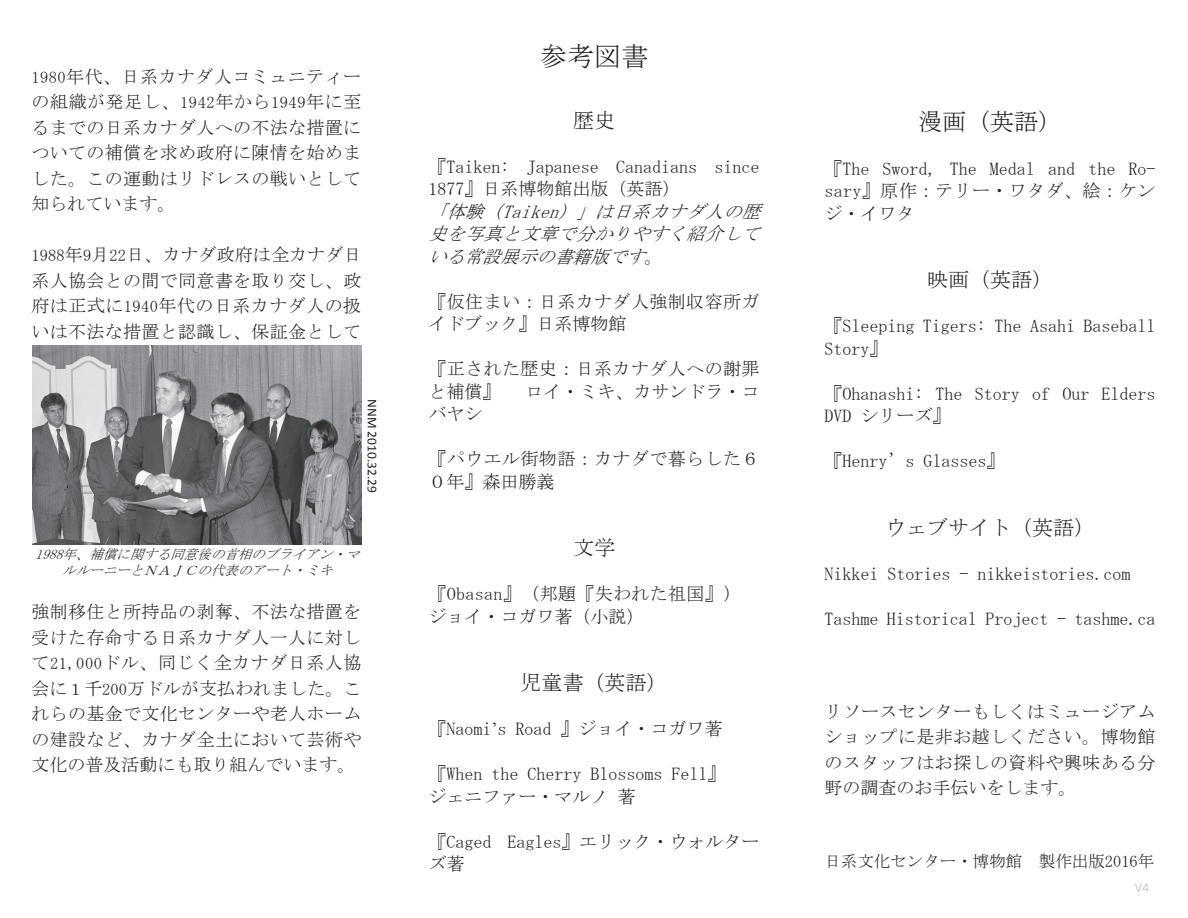
<style>
.page{position:relative;width:1188px;height:918px;background:#fff}
.page>*{position:absolute;margin:0;border:0;box-sizing:border-box;transform-origin:0 0}
.t1{font:27px "MS Mincho";color:#231f20}
.t2{font:24px "MS Mincho";color:#231f20}
.t3{font:21px "MS Mincho";color:#231f20}
.t4{font:18px/25.5px "MS Mincho";color:#231f20;text-align:justify}
.t5{font:18px/22.5px "MS Mincho";letter-spacing:.025em;color:#231f20}
.t6{font:italic 18px/22.5px "MS Mincho";color:#231f20;text-align:justify}
.t7{font:18px/22.5px "MS Mincho";letter-spacing:.02em;color:#231f20}
.t8{font:16.5px "MS Mincho";color:#231f20}
.t9{font:italic 13.5px/16.2px "MS Mincho";color:#231f20;text-align:center}
.t10{font:13.5px "Calibri";color:#231f20}
.t11{font:13.5px "Calibri";color:#c7c8ca}
.s1{font-size:16.5px}
.s2{font-style:normal}
.s3{font-family:"Times New Roman"}
</style>
<div class="page">
<img style="left:32px;top:345px;width:329px;height:199px">
<p class="t4" style="left:32px;top:63px;width:331px"><span class="s1">1980</span>年代、日系カナダ人コミュニティーの組織が発足し、<span class="s1">1942</span>年から<span class="s1">1949</span>年に至るまでの日系カナダ人への不法な措置についての補償を求め政府に陳情を始めました。この運動はリドレスの戦いとして知られています。</p>
<p class="t4" style="left:32px;top:242px;width:331px"><span class="s1">1988</span>年<span class="s1">9</span>月<span class="s1">22</span>日、カナダ政府は全カナダ日系人協会との間で同意書を取り交し、政府は正式に<span class="s1">1940</span>年代の日系カナダ人の扱いは不法な措置と認識し、保証金として</p>
<p class="t10" style="left:381px;top:399px;width:95px;rotate:90deg">NNM 2010.32.29</p>
<p class="t9" style="left:35px;top:546px;width:330px">1988年、補償に関する同意後の首相のブライアン・マルルーニーとＮＡＪＣの代表のアート・ミキ</p>
<p class="t4" style="left:32px;top:599px;width:331px">強制移住と所持品の剥奪、不法な措置を受けた存命する日系カナダ人一人に対して<span class="s1">21,000</span>ドル、同じく全カナダ日系人協会に<span class="s1">１</span>千<span class="s1">200</span>万ドルが支払われました。これらの基金で文化センターや老人ホームの建設など、カナダ全土において芸術や文化の普及活動にも取り組んでいます。</p>
<h1 class="t1" style="left:540px;top:43px;width:109px">参考図書</h1>
<p class="t3" style="left:573px;top:110px;width:43px">歴史</p>
<p class="t4" style="left:429px;top:155px;width:333px;line-height:22.5px">『Taiken: Japanese Canadians since<br>1877』日系博物館出版（英語）</p>
<p class="t6" style="left:429px;top:200px;width:339px">「体験（Taiken）」は日系カナダ人の歴史を写真と文章で分かりやすく紹介している常設展示の書籍版です<span class="s2">。</span></p>
<p class="t5" style="left:429px;top:290px;width:333px">『仮住まい：日系カナダ人強制収容所ガイドブック』日系博物館</p>
<p class="t5" style="left:429px;top:358px;width:333px">『正された歴史：日系カナダ人への謝罪と補償』</p>
<p class="t4" style="left:526px;top:379px;width:236px">ロイ・ミキ、カサンドラ・コ</p>
<p class="t4" style="left:429px;top:401px;width:55px">バヤシ</p>
<p class="t5" style="left:429px;top:448px;width:333px">『パウエル街物語：カナダで暮らした６<br>０年』森田勝義</p>
<p class="t3" style="left:573px;top:537px;width:43px">文学</p>
<p class="t7" style="left:429px;top:583px;width:333px">『Obasan』（邦題『失われた祖国』）　ジョイ・コガワ著（小説）</p>
<p class="t3" style="left:521px;top:672px;width:148px">児童書（英語）</p>
<p class="t4" style="left:429px;top:716px;width:295px">『Naomi<span class="s3">’</span>s Road 』ジョイ・コガワ著</p>
<p class="t4" style="left:429px;top:763px;width:298px;line-height:22.5px">『When the Cherry Blossoms Fell』ジェニファー・マルノ 著</p>
<p class="t4" style="left:429px;top:830px;width:333px;line-height:22.5px">『Caged Eagles』エリック・ウォルターズ著</p>
<h2 class="t2" style="left:918px;top:109px;width:145px">漫画（英語）</h2>
<p class="t4" style="left:824px;top:157px;width:333px;line-height:22.5px">『The Sword, The Medal and the Ro&shy;sary』原作：テリー・ワタダ、絵：ケンジ・イワタ</p>
<p class="t3" style="left:927px;top:269px;width:127px">映画（英語）</p>
<p class="t4" style="left:824px;top:315px;width:333px;line-height:22.5px">『Sleeping Tigers: The Asahi Baseball<br>Story』</p>
<p class="t4" style="left:824px;top:382px;width:333px;line-height:22.5px">『Ohanashi: The Story of Our Elders<br>DVD シリーズ』</p>
<p class="t4" style="left:824px;top:448px;width:181px">『Henry’s Glasses』</p>
<p class="t3" style="left:885px;top:517px;width:211px">ウェブサイト（英語）</p>
<p class="t4" style="left:824px;top:561px;width:307px">Nikkei Stories - nikkeistories.com</p>
<p class="t4" style="left:824px;top:606px;width:333px">Tashme Historical Project - tashme.ca</p>
<p class="t4" style="left:824px;top:699px;width:333px">リソースセンターもしくはミュージアムショップに是非お越しください。博物館のスタッフはお探しの資料や興味ある分野の調査のお手伝いをします。</p>
<p class="t8" style="left:824px;top:853px;width:331px">日系文化センター・博物館　製作出版2016年</p>
<p class="t11" style="left:1135px;top:879px;width:16px">V4</p>
</div>
